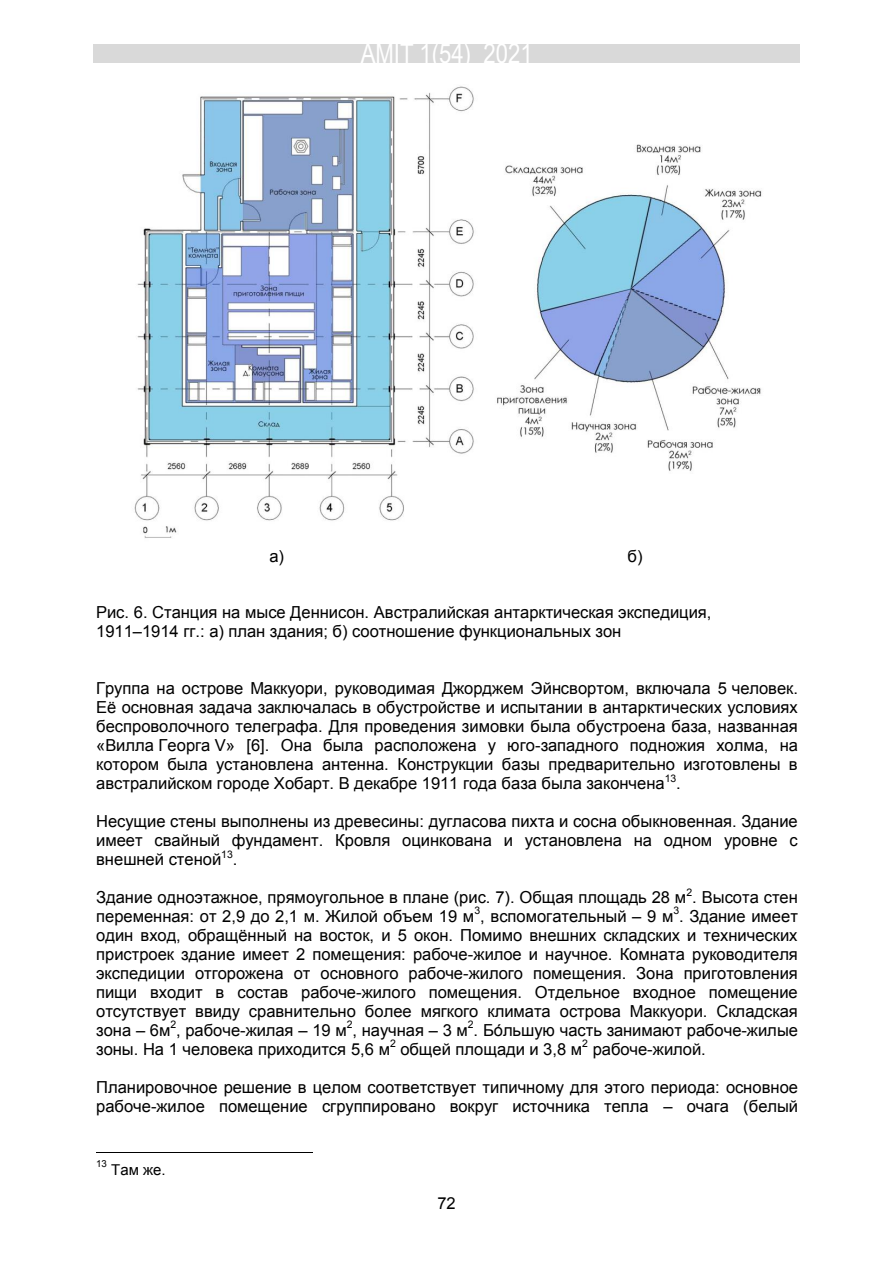
<style>
.page{position:relative;width:893px;height:1263px;background:#fff}
.page>*{position:absolute;margin:0;border:0;box-sizing:border-box;transform-origin:0 0}
.t1{font:27px "Arial Narrow";color:#fff}
.t2{font:16.5px/19px "Arial";color:#000;text-align:justify}
.t3{font:16.5px "Arial";color:#000}
.t4{font:15px "Arial";color:#000}
.t5{font:10.5px "Arial";color:#000}
.t6{font:9.75px "Arial";color:#000}
.s1{font-style:inherit}
</style>
<div class="page">
<div style="left:93px;top:44px;width:707px;height:19px;background:#d9d9d9"></div>
<img style="left:134px;top:86px;width:628px;height:452px">
<hr style="left:96px;top:1152px;width:216px;height:1px;background:#000">
<h1 class="t1" style="left:361px;top:34px;width:173px">AMIT 1(54) 2021</h1>
<p class="t2" style="left:269px;top:546px;width:16px">а)</p>
<p class="t2" style="left:628px;top:546px;width:17px">б)</p>
<p class="t2" style="left:96px;top:603px;width:617px">Рис. 6. Станция на мысе Деннисон. Австралийская антарктическая экспедиция,<br><span class="s1">1911</span>–1914 гг.: а) план здания; б) соотношение функциональных зон</p>
<p class="t2" style="left:96px;top:679px;width:703px">Группа на острове Маккуори, руководимая Джорджем Эйнсвортом, включала 5 человек.<br>Её основная задача заключалась в обустройстве и испытании в антарктических условиях беспроволочного телеграфа. Для проведения зимовки была обустроена база, названная «Вилла Георга <span class="s1">V</span>» [6]. Она была расположена у юго<span class="s1">-</span>западного подножия холма, на котором была установлена антенна. Конструкции базы предварительно изготовлены в австралийском городе Хобарт. В декабре 1911 года база была закончена</p>
<p class="t5" style="left:665px;top:771px;width:13px">13</p>
<p class="t3" style="left:676px;top:773px;width:6px">.</p>
<p class="t2" style="left:96px;top:812px;width:703px">Несущие стены выполнены из древесины: дугласова пихта и сосна обыкновенная. Здание имеет свайный фундамент. Кровля оцинкована и установлена на одном уровне с внешней стеной</p>
<p class="t5" style="left:221px;top:847px;width:13px">13</p>
<p class="t3" style="left:233px;top:848px;width:6px">.</p>
<p class="t2" style="left:96px;top:888px;width:703px">Здание одноэтажное, прямоугольное в плане (рис. 7). Общая площадь 28 м . Высота стен</p>
<p class="t5" style="left:686px;top:885px;width:7px">2</p>
<p class="t2" style="left:96px;top:907px;width:703px">переменная: от 2,9 до 2,1 м. Жилой объем 19 м , вспомогательный – 9 м . Здание имеет</p>
<p class="t5" style="left:474px;top:904px;width:7px">3</p>
<p class="t5" style="left:673px;top:904px;width:7px">3</p>
<p class="t2" style="left:96px;top:926px;width:703px">один вход, обращённый на восток, и 5 окон. Помимо внешних складских и технических пристроек здание имеет 2 помещения: рабоче<span class="s1">-</span>жилое и научное. Комната руководителя экспедиции отгорожена от основного рабоче<span class="s1">-</span>жилого помещения. Зона приготовления пищи входит в состав рабоче<span class="s1">-</span>жилого помещения. Отдельное входное помещение отсутствует ввиду сравнительно более мягкого климата острова Маккуори. Складская зона – 6м , рабоче<span class="s1">-</span>жилая – 19 м , научная – 3 м . Бо́льшую часть занимают рабоче<span class="s1">-</span>жилые</p>
<p class="t5" style="left:170px;top:1018px;width:7px">2</p>
<p class="t5" style="left:347px;top:1018px;width:7px">2</p>
<p class="t5" style="left:468px;top:1018px;width:7px">2</p>
<p class="t2" style="left:96px;top:1040px;width:296px">зоны. На 1 человека приходится 5,6 м</p>
<p class="t5" style="left:390px;top:1037px;width:7px">2</p>
<p class="t2" style="left:400px;top:1040px;width:183px">общей площади и 3,8 м</p>
<p class="t5" style="left:582px;top:1037px;width:7px">2</p>
<p class="t2" style="left:593px;top:1040px;width:114px">рабоче<span class="s1">-</span>жилой.</p>
<p class="t2" style="left:96px;top:1078px;width:703px">Планировочное решение в целом соответствует типичному для этого периода: основное рабоче<span class="s1">-</span>жилое помещение сгруппировано вокруг источника тепла – очага (белый</p>
<p class="t6" style="left:96px;top:1157px;width:12px">13</p>
<p class="t4" style="left:111px;top:1160px;width:56px">Там же.</p>
<p class="t3" style="left:437px;top:1192px;width:20px">72</p>
</div>
